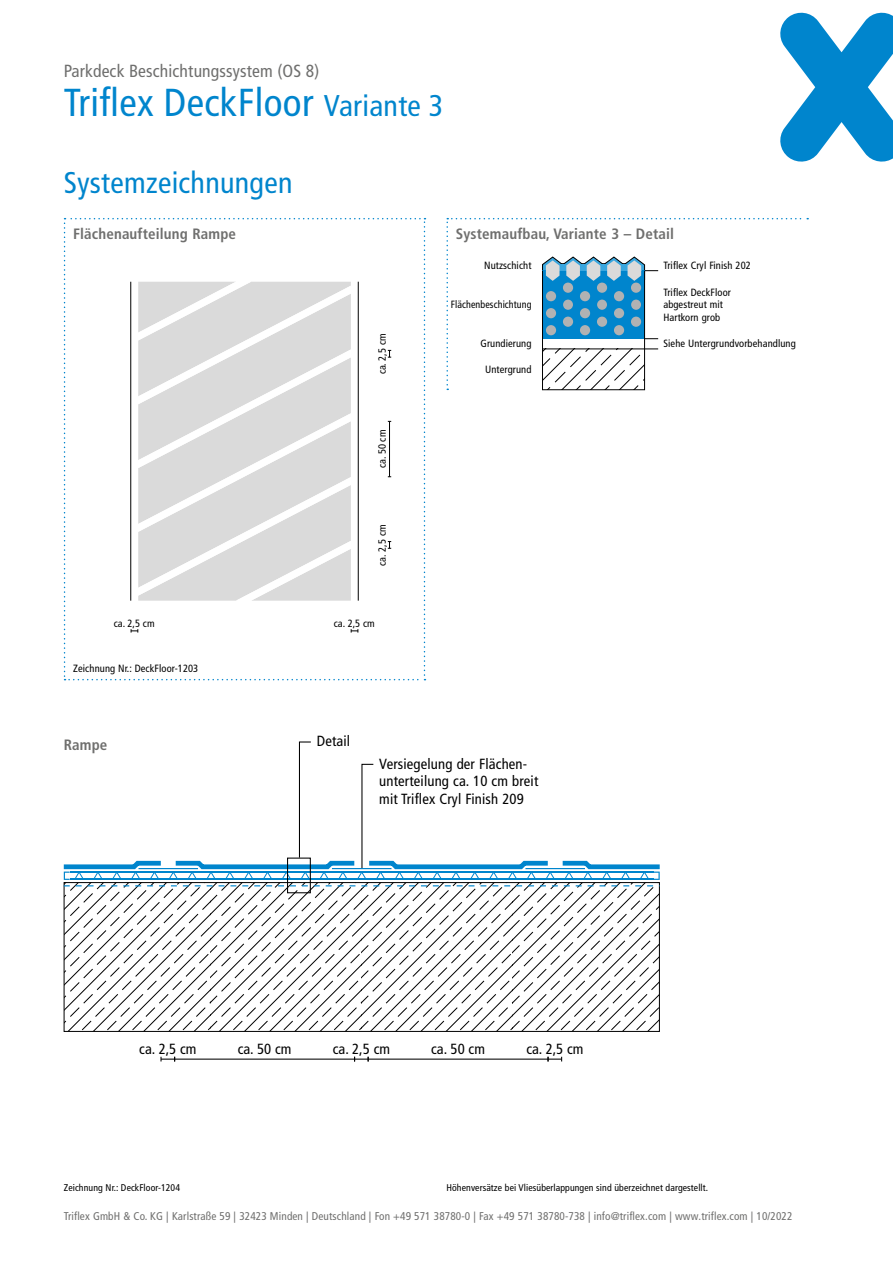
<style>
.page{position:relative;width:893px;height:1263px;background:#fff}
.page>*{position:absolute;margin:0;border:0;box-sizing:border-box;transform-origin:0 0}
.t1{font:condensed 39px "Frutiger LT Pro";letter-spacing:.01em;color:#0085cd}
.t2{font:condensed 30px "Frutiger LT Pro";letter-spacing:.01em;color:#0085cd}
.t3{font:condensed 17.55px "Frutiger LT Pro";letter-spacing:.01em;color:#6f6f6e}
.t4{font:700 condensed 15px "Frutiger LT Pro";letter-spacing:.01em;color:#6f6f6e}
.t5{font:condensed 14.7px/17.9px "Frutiger LT Pro";letter-spacing:.01em;color:#000}
.t6{font:condensed 11.25px "Frutiger LT Pro";letter-spacing:.01em;color:#6f6f6e}
.t7{font:condensed 10.5px/12.8px "Frutiger LT Pro";letter-spacing:.01em;color:#000}
.t8{font:condensed 10.5px "Frutiger LT Pro";letter-spacing:.01em;color:#000;scale:.95 1}
.t9{font:condensed 9.75px "Frutiger LT Pro";letter-spacing:.01em;color:#000}
.s1{font-size:30px}
</style>
<div class="page">
<svg style="left:780px;top:13px;width:113px;height:149px"></svg>
<svg style="left:64px;top:218px;width:361px;height:462px"></svg>
<svg style="left:66px;top:886px;width:592px;height:144px"></svg>
<div style="left:287px;top:857px;width:24px;height:36px;border:1px solid #000"></div>
<svg style="left:64px;top:741px;width:596px;height:145px"></svg>
<hr style="left:175px;top:1058px;width:180px;height:2px;background:#000">
<svg style="left:160px;top:1057px;width:15px;height:4px"></svg>
<hr style="left:368px;top:1058px;width:180px;height:2px;background:#000">
<svg style="left:354px;top:1057px;width:15px;height:4px"></svg>
<svg style="left:547px;top:1057px;width:15px;height:4px"></svg>
<svg style="left:446px;top:218px;width:362px;height:172px"></svg>
<div style="left:542px;top:270px;width:103px;height:120px;border:1px solid #000"></div>
<div style="left:563px;top:317px;width:10px;height:10px;background:#b1b2b3;border-radius:50%"></div>
<div style="left:563px;top:300px;width:10px;height:10px;background:#b1b2b3;border-radius:50%"></div>
<div style="left:563px;top:283px;width:10px;height:10px;background:#b1b2b3;border-radius:50%"></div>
<div style="left:580px;top:325px;width:10px;height:10px;background:#b1b2b3;border-radius:50%"></div>
<div style="left:580px;top:308px;width:10px;height:10px;background:#b1b2b3;border-radius:50%"></div>
<div style="left:597px;top:317px;width:10px;height:10px;background:#b1b2b3;border-radius:50%"></div>
<div style="left:597px;top:300px;width:10px;height:10px;background:#b1b2b3;border-radius:50%"></div>
<div style="left:580px;top:291px;width:10px;height:10px;background:#b1b2b3;border-radius:50%"></div>
<div style="left:546px;top:325px;width:10px;height:10px;background:#b1b2b3;border-radius:50%"></div>
<div style="left:546px;top:308px;width:10px;height:10px;background:#b1b2b3;border-radius:50%"></div>
<div style="left:546px;top:291px;width:10px;height:10px;background:#b1b2b3;border-radius:50%"></div>
<div style="left:597px;top:283px;width:10px;height:10px;background:#b1b2b3;border-radius:50%"></div>
<div style="left:614px;top:325px;width:10px;height:10px;background:#b1b2b3;border-radius:50%"></div>
<div style="left:614px;top:308px;width:10px;height:10px;background:#b1b2b3;border-radius:50%"></div>
<div style="left:631px;top:317px;width:10px;height:10px;background:#b1b2b3;border-radius:50%"></div>
<div style="left:631px;top:300px;width:10px;height:10px;background:#b1b2b3;border-radius:50%"></div>
<div style="left:614px;top:291px;width:10px;height:10px;background:#b1b2b3;border-radius:50%"></div>
<div style="left:631px;top:283px;width:10px;height:10px;background:#b1b2b3;border-radius:50%"></div>
<h3 class="t3" style="left:64px;top:61px;width:257px">Parkdeck Beschichtungssystem (OS 8)</h3>
<h1 class="t1" style="left:64px;top:80px;width:381px">Triflex DeckFloor <span class="s1">Variante 3</span></h1>
<h2 class="t2" style="left:64px;top:165px;width:230px">Systemzeichnungen</h2>
<h3 class="t4" style="left:73px;top:224px;width:164px">Flächenaufteilung Rampe</h3>
<p class="t7" style="left:376px;top:374px;width:42px;rotate:-90deg">ca. 2,5 cm</p>
<p class="t7" style="left:376px;top:468px;width:40px;rotate:-90deg">ca. 50 cm</p>
<p class="t7" style="left:376px;top:566px;width:42px;rotate:-90deg">ca. 2,5 cm</p>
<p class="t7" style="left:114px;top:617px;width:42px">ca. 2,5 cm</p>
<p class="t7" style="left:334px;top:617px;width:42px">ca. 2,5 cm</p>
<p class="t7" style="left:73px;top:662px;width:127px">Zeichnung Nr.: DeckFloor-1203</p>
<h3 class="t4" style="left:64px;top:736px;width:45px">Rampe</h3>
<h3 class="t5" style="left:317px;top:732px;width:35px">Detail</h3>
<h3 class="t4" style="left:456px;top:224px;width:220px">Systemaufbau, Variante 3 – Detail</h3>
<p class="t7" style="left:484px;top:259px;width:49px">Nutzschicht</p>
<p class="t7" style="left:663px;top:259px;width:89px">Triflex Cryl Finish 202</p>
<p class="t8" style="left:451px;top:299px;width:86px">Flächenbeschichtung</p>
<p class="t7" style="left:480px;top:337px;width:53px">Grundierung</p>
<p class="t7" style="left:485px;top:363px;width:48px">Untergrund</p>
<p class="t7" style="left:663px;top:286px;width:69px">Triflex DeckFloor abgestreut mit<br>Hartkorn grob</p>
<p class="t7" style="left:663px;top:337px;width:134px">Siehe Untergrundvorbehandlung</p>
<h3 class="t5" style="left:379px;top:755px;width:161px">Versiegelung der Flächen&shy;unterteilung ca. 10 cm breit mit Triflex Cryl Finish 209</h3>
<h3 class="t5" style="left:139px;top:1040px;width:59px">ca. 2,5 cm</h3>
<h3 class="t5" style="left:238px;top:1040px;width:55px">ca. 50 cm</h3>
<h3 class="t5" style="left:333px;top:1040px;width:59px">ca. 2,5 cm</h3>
<h3 class="t5" style="left:431px;top:1040px;width:55px">ca. 50 cm</h3>
<h3 class="t5" style="left:526px;top:1040px;width:59px">ca. 2,5 cm</h3>
<p class="t9" style="left:64px;top:1181px;width:118px">Zeichnung Nr.: DeckFloor-1204</p>
<p class="t9" style="left:446px;top:1181px;width:263px">Höhenversätze bei Vliesüberlappungen sind überzeichnet dargestellt.</p>
<p class="t6" style="left:64px;top:1210px;width:730px">Triflex GmbH &amp; Co. KG | Karlstraße 59 | 32423 Minden | Deutschland | Fon +49 571 38780-0 | Fax +49 571 38780-738 | info@triflex.com | www.triflex.com | 10/2022</p>
</div>
